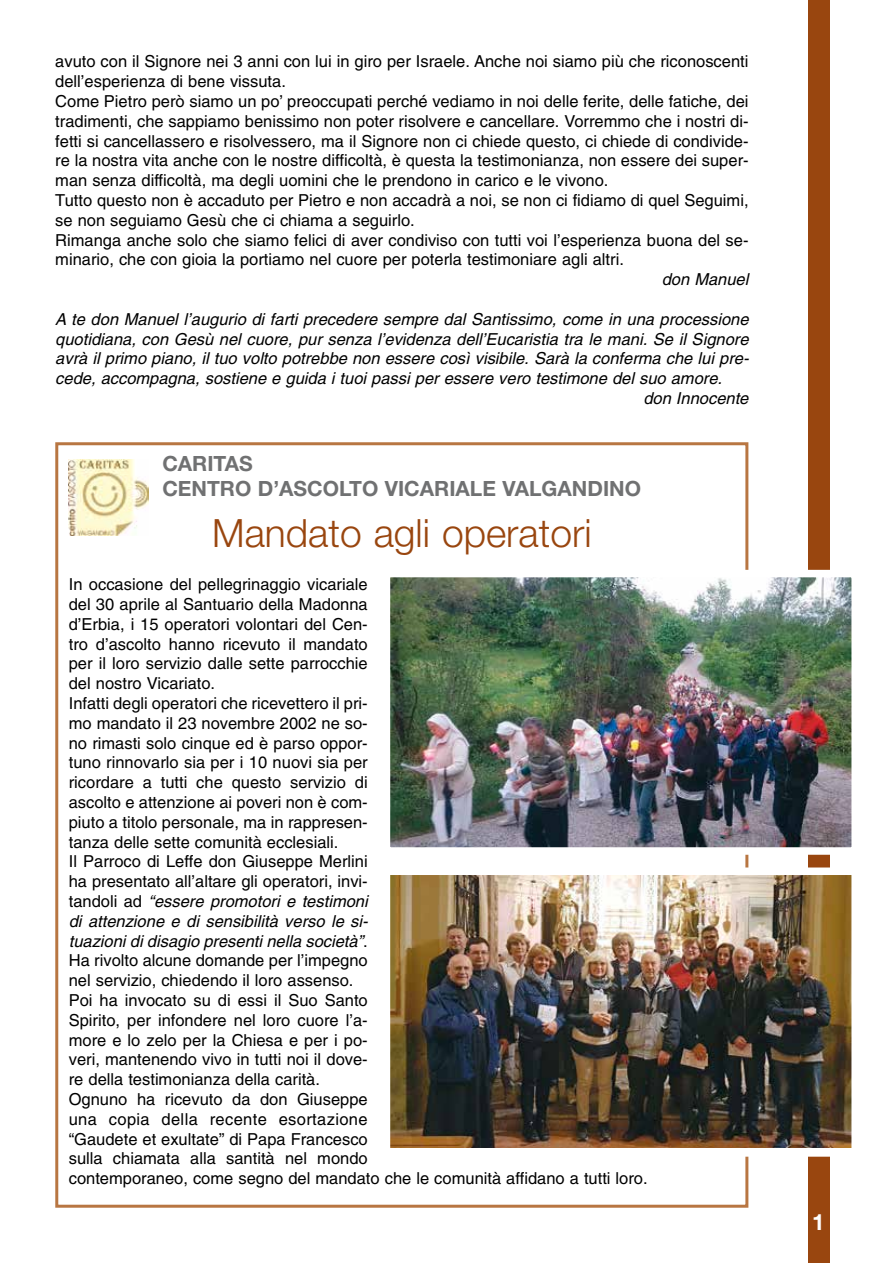
<style>
.page{position:relative;width:893px;height:1263px;background:#fff}
.page>*{position:absolute;margin:0;border:0;box-sizing:border-box;transform-origin:0 0}
.t1{font:300 39px "Helvetica Neue";color:#99460f}
.t2{font:700 22.5px "Helvetica Neue";color:#fff}
.t3{font:700 21px/25.2px "Helvetica Neue";color:#707172}
.t4{font:16.5px/19.8px "Helvetica";color:#000}
.t5{font:italic 16.5px "Helvetica";color:#000}
.s1{font-style:italic}
</style>
<div class="page">
<div style="left:808px;top:0;width:21px;height:1263px;background:#99460f"></div>
<img style="left:392px;top:579px;width:458px;height:267px">
<div style="left:383px;top:570px;width:476px;height:285px;border:8px solid #fff"></div>
<img style="left:392px;top:876px;width:458px;height:272px">
<div style="left:383px;top:867px;width:476px;height:290px;border:8px solid #fff"></div>
<img style="left:68px;top:459px;width:81px;height:77px">
<p class="t4" style="left:55px;top:52px;width:695px">avuto con il Signore nei 3 anni con lui in giro per Israele. Anche noi siamo più che riconoscenti dell’esperienza di bene vissuta.<br>Come Pietro però siamo un po’ preoccupati perché vediamo in noi delle ferite, delle fatiche, dei tradimenti, che sappiamo benissimo non poter risolvere e cancellare. Vorremmo che i nostri di&shy;fetti si cancellassero e risolvessero, ma il Signore non ci chiede questo, ci chiede di condivide&shy;re la nostra vita anche con le nostre difficoltà, è questa la testimonianza, non essere dei super&shy;man senza difficoltà, ma degli uomini che le prendono in carico e le vivono.<br>Tutto questo non è accaduto per Pietro e non accadrà a noi, se non ci fidiamo di quel Seguimi, se non seguiamo Gesù che ci chiama a seguirlo.<br>Rimanga anche solo che siamo felici di aver condiviso con tutti voi l’esperienza buona del se&shy;minario, che con gioia la portiamo nel cuore per poterla testimoniare agli altri.</p>
<p class="t5" style="left:662px;top:270px;width:88px">don Manuel</p>
<p class="t5" style="left:55px;top:309px;width:695px">A te don Manuel l’augurio di farti precedere sempre dal Santissimo, come in una processione</p>
<p class="t5" style="left:55px;top:329px;width:695px">quotidiana, con Gesù nel cuore, pur senza l’evidenza dell’Eucaristia tra le mani. Se il Signore</p>
<p class="t5" style="left:55px;top:349px;width:695px">avrà il primo piano, il tuo volto potrebbe non essere così visibile. Sarà la conferma che lui pre-</p>
<p class="t5" style="left:55px;top:369px;width:668px">cede, accompagna, sostiene e guida i tuoi passi per essere vero testimone del suo amore.</p>
<p class="t5" style="left:643px;top:389px;width:107px">don Innocente</p>
<p class="t3" style="left:162px;top:450px;width:480px">CARITAS<br>CENTRO D’ASCOLTO VICARIALE VALGANDINO</p>
<h1 class="t1" style="left:212px;top:509px;width:381px">Mandato agli operatori</h1>
<p class="t4" style="left:69px;top:574px;width:580px">In occasione del pellegrinaggio vicariale<br>del 30 aprile al Santuario della Madonna<br>d’Erbia, i 15 operatori volontari del Cen-<br>tro d’ascolto hanno ricevuto il mandato<br>per il loro servizio dalle sette parrocchie<br>del nostro Vicariato.<br>Infatti degli operatori che ricevettero il pri-<br>mo mandato il 23 novembre 2002 ne so-<br>no rimasti solo cinque ed è parso oppor-<br>tuno rinnovarlo sia per i 10 nuovi sia per<br>ricordare a tutti che questo servizio di<br>ascolto e attenzione ai poveri non è com-<br>piuto a titolo personale, ma in rappresen-<br>tanza delle sette comunità ecclesiali.<br>Il Parroco di Leffe don Giuseppe Merlini<br>ha presentato all’altare gli operatori, invi-<br>tandoli ad <span class="s1">“essere promotori e testimoni<br>di attenzione e di sensibilità verso le si-<br>tuazioni di disagio presenti nella società”</span>.<br>Ha rivolto alcune domande per l’impegno<br>nel servizio, chiedendo il loro assenso.<br>Poi ha invocato su di essi il Suo Santo<br>Spirito, per infondere nel loro cuore l’a-<br>more e lo zelo per la Chiesa e per i po-<br>veri, mantenendo vivo in tutti noi il dove-<br>re della testimonianza della carità.<br>Ognuno ha ricevuto da don Giuseppe<br>una copia della recente esortazione<br>“Gaudete et exultate” di Papa Francesco<br>sulla chiamata alla santità nel mondo<br>contemporaneo, come segno del mandato che le comunità affidano a tutti loro.</p>
<h2 class="t2" style="left:812px;top:1208px;width:14px">1</h2>
</div>
